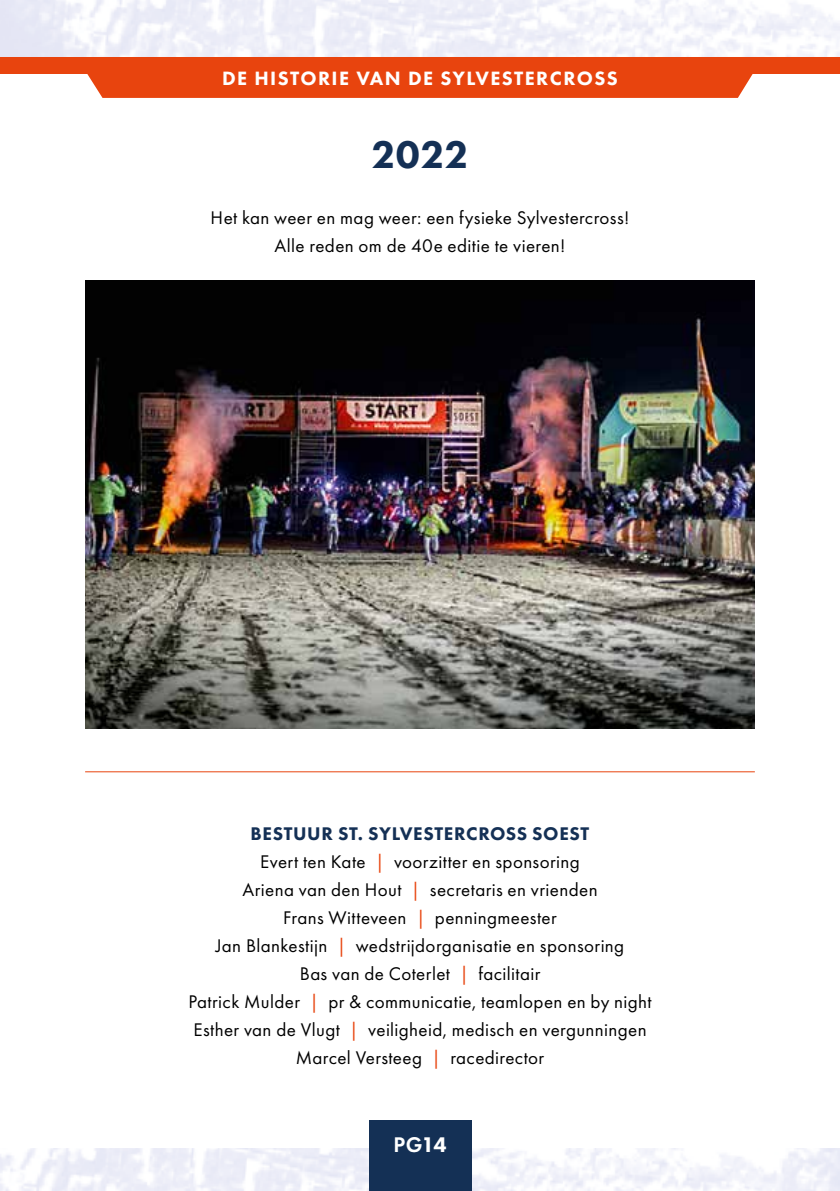
<style>
.page{position:relative;width:840px;height:1191px;background:#fff}
.page>*{position:absolute;margin:0;border:0;box-sizing:border-box;transform-origin:0 0}
.t1{font:800 40px "Futura PT";color:#143055}
.t2{font:600 22px "Futura PT";color:#fff}
.t3{font:800 20px "Futura PT";letter-spacing:.07em;color:#fff}
.t4{font:19px/28px "Futura PT";letter-spacing:.02em;color:#000;text-align:center}
.s1{font-weight:800;color:#143055}
.s2{color:#e8440e}
.s3{font-weight:800}
</style>
<div class="page">
<img style="left:0;top:1148px;width:839px;height:43px">
<div style="left:369px;top:1120px;width:102px;height:71px;background:#143055"></div>
<div style="left:0;top:56px;width:839px;height:18px;background:#e8440e"></div>
<div style="left:85px;top:56px;width:669px;height:42px;background:#e8440e"></div>
<img style="left:85px;top:280px;width:669px;height:448px">
<hr style="left:85px;top:771px;width:669px;height:1px;background:#e8440e">
<p class="t3" style="left:222px;top:65px;width:397px">DE HISTORIE VAN DE SYLVESTERCROSS</p>
<h1 class="t1" style="left:371px;top:130px;width:99px">2022</h1>
<p class="t4" style="left:210px;top:204px;width:420px">Het kan weer en mag weer: een fysieke Sylvestercross!<br>Alle reden om de 40e editie te vieren!</p>
<p class="t4" style="left:188px;top:820px;width:464px"><span class="s1">BESTUUR ST. SYLVESTERCROSS SOEST<br></span>Evert ten Kate <span class="s2">|</span> voorzitter en sponsoring<br>Ariena van den Hout <span class="s2">|</span> secretaris en vrienden<br>Frans Witteveen <span class="s2">|</span> penningmeester<br>Jan Blankestijn <span class="s2">|</span> wedstrijdorganisatie en sponsoring<br>Bas van de Coterlet <span class="s2">|</span> facilitair<br>Patrick Mulder <span class="s2">|</span> pr &amp; communicatie, teamlopen en by night Esther van de Vlugt <span class="s2">|</span> veiligheid, medisch en vergunningen Marcel Versteeg <span class="s2">|</span> racedirector</p>
<p class="t2" style="left:393px;top:1131px;width:55px">PG<span class="s3">14</span></p>
</div>
